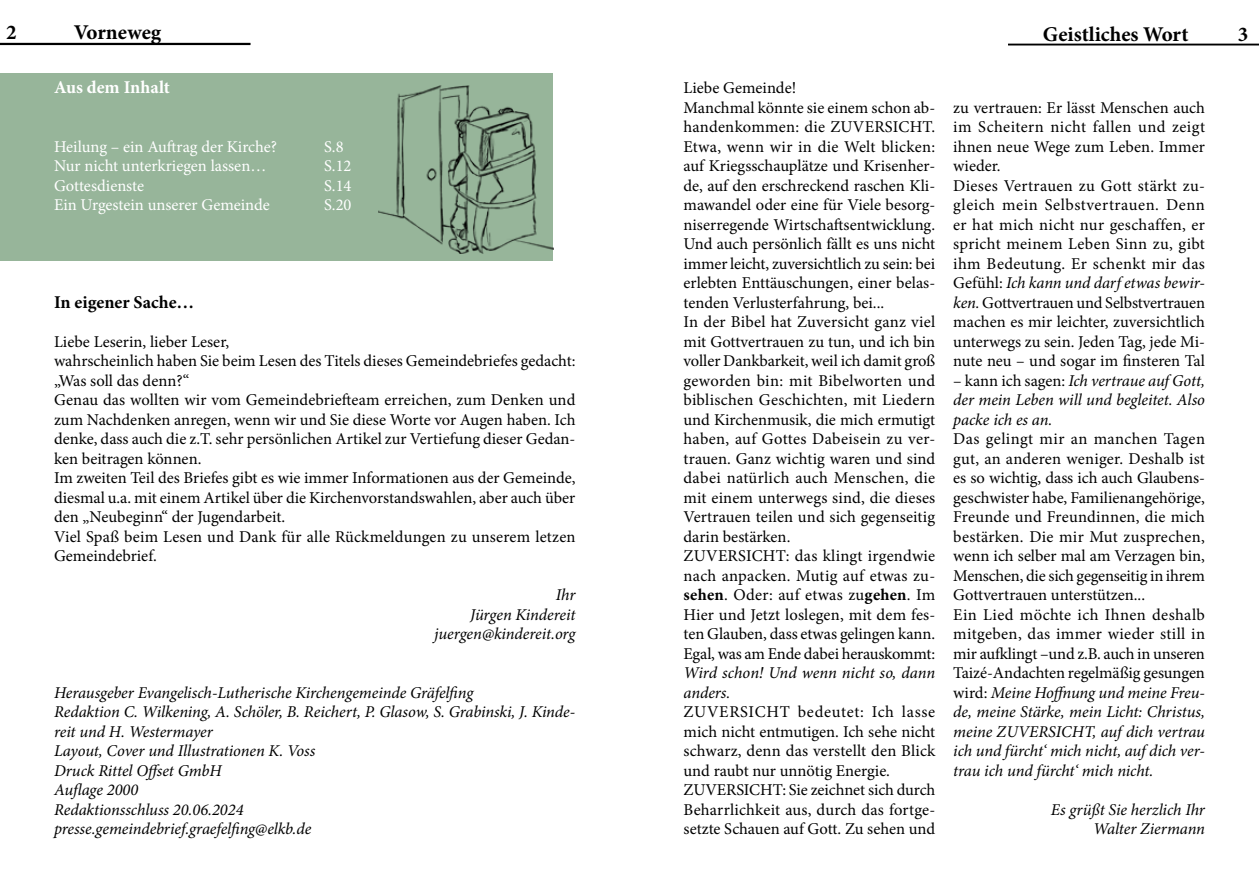
<style>
.page{position:relative;width:1259px;height:893px;background:#fff}
.page>*{position:absolute;margin:0;border:0;box-sizing:border-box;transform-origin:0 0}
.t1{font:700 21px "Minion Pro";color:#000}
.t2{font:700 18px "Minion Pro";color:#000}
.t3{font:700 18px "Minion Pro";color:#fff}
.t4{font:16.5px/19.5px "Minion Pro";color:#000}
.t5{font:italic 16.5px/19.5px "Minion Pro";letter-spacing:-.005em;color:#000}
.t6{font:16.5px "Minion Pro";color:#fff}
.s1{font-weight:700}
.s2{font-style:italic}
.s3{font-style:normal}
</style>
<div class="page">
<hr style="left:0;top:43px;width:250px;height:1px;background:#000">
<hr style="left:0;top:44px;width:250px;height:1px;background:#000">
<div style="left:0;top:74px;width:553px;height:187px;background:#97b59a"></div>
<hr style="left:1008px;top:44px;width:251px;height:1px;background:#000">
<img style="left:378px;top:85px;width:175px;height:168px">
<p class="t1" style="left:6px;top:19px;width:12px">2</p>
<p class="t1" style="left:74px;top:19px;width:89px">Vorneweg</p>
<p class="t3" style="left:54px;top:76px;width:117px">Aus dem Inhalt</p>
<p class="t6" style="left:54px;top:135px;width:225px">Heilung – ein Auftrag der Kirche?</p>
<p class="t6" style="left:324px;top:135px;width:21px">S.8</p>
<p class="t6" style="left:54px;top:155px;width:214px">Nur nicht unterkriegen lassen…</p>
<p class="t6" style="left:324px;top:155px;width:29px">S.12</p>
<p class="t6" style="left:54px;top:174px;width:92px">Gottesdienste</p>
<p class="t6" style="left:324px;top:174px;width:29px">S.14</p>
<p class="t6" style="left:54px;top:194px;width:217px">Ein Urgestein unserer Gemeinde</p>
<p class="t6" style="left:324px;top:194px;width:29px">S.20</p>
<p class="t2" style="left:54px;top:291px;width:142px">In eigener Sache…</p>
<p class="t4" style="left:54px;top:332px;width:523px">Liebe Leserin, lieber Leser,<br>wahrscheinlich haben Sie beim Lesen des Titels dieses Gemeindebriefes gedacht: „Was soll das denn?“<br>Genau das wollten wir vom Gemeindebriefteam erreichen, zum Denken und zum Nachdenken anregen, wenn wir und Sie diese Worte vor Augen haben. Ich denke, dass auch die z.T. sehr persönlichen Artikel zur Vertiefung dieser Gedan&shy;ken beitragen können.<br>Im zweiten Teil des Briefes gibt es wie immer Informationen aus der Gemeinde, diesmal u.a. mit einem Artikel über die Kirchenvorstandswahlen, aber auch über den „Neubeginn“ der Jugendarbeit.<br>Viel Spaß beim Lesen und Dank für alle Rückmeldungen zu unserem letzen Gemeindebrief.</p>
<p class="t5" style="left:434px;top:585px;width:143px;text-align:right">Ihr<br>Jürgen Kindereit juergen@kindereit.org</p>
<p class="t5" style="left:54px;top:682px;width:523px">Herausgeber Evangelisch-Lutherische Kirchengemeinde Gräfelfing<br>Redaktion C. Wilkening, A. Schöler, B. Reichert, P. Glasow, S. Grabinski, J. Kinde&shy;reit und H. Westermayer<br>Layout, Cover und Illustrationen K. Voss<br>Druck Rittel Offset GmbH<br>Auflage 2000<br>Redaktionsschluss 20.06.2024<br>presse.gemeindebrief.graefelfing@elkb.de</p>
<p class="t4" style="left:683px;top:78px;width:253px">Liebe Gemeinde!<br>Manchmal könnte sie einem schon ab&shy;handenkommen: die ZUVERSICHT.<br>Etwa, wenn wir in die Welt blicken: auf Kriegsschauplätze und Krisenher&shy;de, auf den erschreckend raschen Kli&shy;mawandel oder eine für Viele besorg&shy;niserregende Wirtschaftsentwicklung.<br>Und auch persönlich fällt es uns nicht immer leicht, zuversichtlich zu sein: bei erlebten Enttäuschungen, einer belas&shy;tenden Verlusterfahrung, bei...<br>In der Bibel hat Zuversicht ganz viel mit Gottvertrauen zu tun, und ich bin voller Dankbarkeit, weil ich damit groß geworden bin: mit Bibelworten und biblischen Geschichten, mit Liedern und Kirchenmusik, die mich ermutigt haben, auf Gottes Dabeisein zu ver&shy;trauen. Ganz wichtig waren und sind dabei natürlich auch Menschen, die mit einem unterwegs sind, die dieses Vertrauen teilen und sich gegenseitig darin bestärken.<br>ZUVERSICHT: das klingt irgendwie nach anpacken. Mutig auf etwas zu&shy;<span class="s1">sehen</span>. Oder: auf etwas zu<span class="s1">gehen</span>. Im Hier und Jetzt loslegen, mit dem fes&shy;ten Glauben, dass etwas gelingen kann.<br>Egal, was am Ende dabei herauskommt:</p>
<p class="t5" style="left:683px;top:663px;width:253px">Wird schon! Und wenn nicht so, dann anders.</p>
<p class="t4" style="left:683px;top:702px;width:253px">ZUVERSICHT bedeutet: Ich lasse mich nicht entmutigen. Ich sehe nicht schwarz, denn das verstellt den Blick und raubt nur unnötig Energie.<br>ZUVERSICHT: Sie zeichnet sich durch Beharrlichkeit aus, durch das fortge&shy;setzte Schauen auf Gott. Zu sehen und</p>
<p class="t1" style="left:1043px;top:22px;width:147px">Geistliches Wort</p>
<p class="t1" style="left:1237px;top:22px;width:12px">3</p>
<p class="t4" style="left:953px;top:98px;width:253px">zu vertrauen: Er lässt Menschen auch im Scheitern nicht fallen und zeigt ihnen neue Wege zum Leben. Immer wieder.<br>Dieses Vertrauen zu Gott stärkt zu&shy;gleich mein Selbstvertrauen. Denn er hat mich nicht nur geschaffen, er spricht meinem Leben Sinn zu, gibt ihm Bedeutung. Er schenkt mir das Gefühl: <span class="s2">Ich kann und darf etwas bewir&shy;ken.</span> Gottvertrauen und Selbstvertrauen machen es mir leichter, zuversichtlich unterwegs zu sein. Jeden Tag, jede Mi&shy;nute neu – und sogar im finsteren Tal</p>
<p class="t5" style="left:953px;top:371px;width:253px;text-align:justify"><span class="s3">– kann ich sagen:</span> Ich vertraue auf Gott, der mein Leben will und begleitet. Also packe ich es an.</p>
<p class="t4" style="left:953px;top:429px;width:253px">Das gelingt mir an manchen Tagen gut, an anderen weniger. Deshalb ist es so wichtig, dass ich auch Glaubens&shy;geschwister habe, Familienangehörige, Freunde und Freundinnen, die mich bestärken. Die mir Mut zusprechen, wenn ich selber mal am Verzagen bin, Menschen, die sich gegenseitig in ihrem Gottvertrauen unterstützen...<br>Ein Lied möchte ich Ihnen deshalb mitgeben, das immer wieder still in mir aufklingt –und z.B. auch in unseren Taizé-Andachten regelmäßig gesungen wird: <span class="s2">Meine Hoffnung und meine Freu&shy;de, meine Stärke, mein Licht: Christus, meine ZUVERSICHT, auf dich vertrau ich und fürcht‘ mich nicht, auf dich ver&shy;trau ich und fürcht‘ mich nicht.</span></p>
<p class="t5" style="left:1051px;top:800px;width:156px;text-align:right">Es grüßt Sie herzlich Ihr<br>Walter Ziermann</p>
</div>
